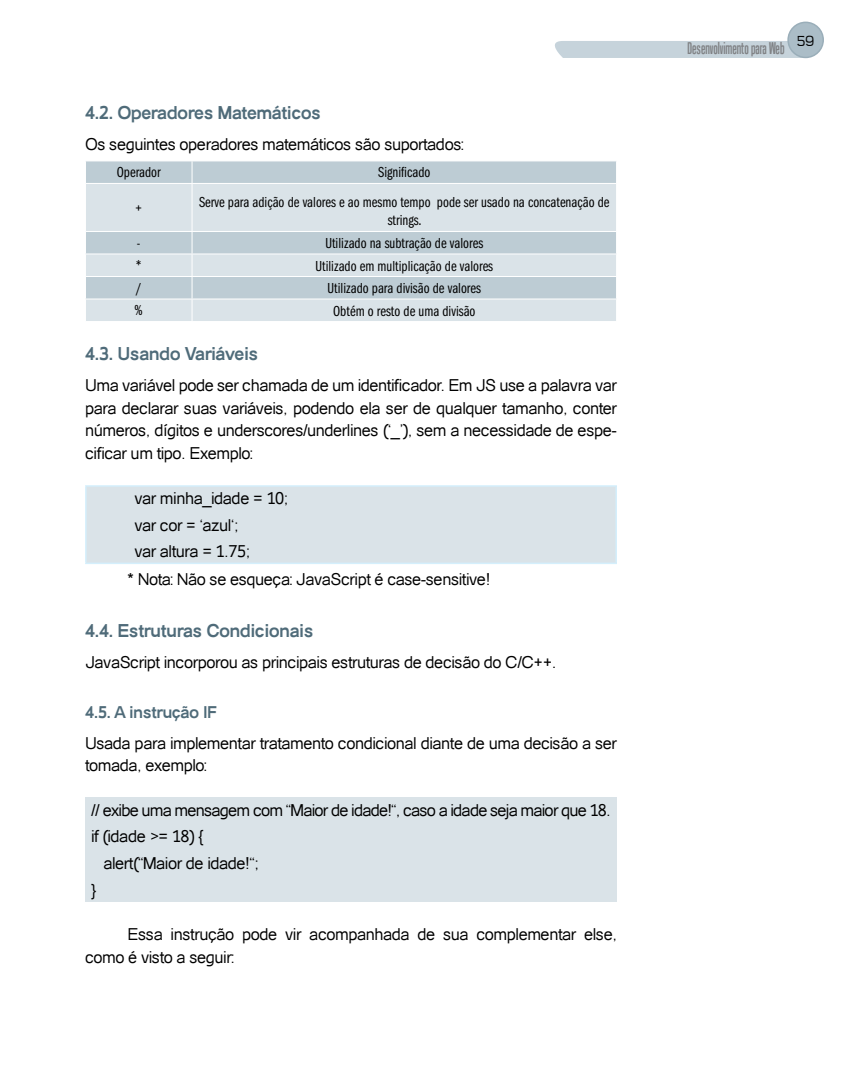
<style>
.page{position:relative;width:851px;height:1085px;background:#fff}
.page>*{position:absolute;margin:0;border:0;box-sizing:border-box;transform-origin:0 0}
.t1{font:700 18px "Catriel";letter-spacing:-.03em;color:#4f6b79}
.t2{font:16.5px/22.5px "Catriel";letter-spacing:-.03em;color:#000}
.t3{font:16.5px "Catriel";letter-spacing:-.05em;color:#000}
.t4{font:16.5px "Tandelle";color:#808285}
.t5{font:700 16.5px "Catriel";letter-spacing:-.03em;color:#4f6b79}
.t6{font:300 16.5px "Teen";color:#000}
.t7{font:15px/18px "ITC Franklin Gothic Std Bk Cp";color:#000;text-align:center}
</style>
<div class="page">
<div style="left:555px;top:41px;width:246px;height:17px;background:#c6d3db"></div>
<div style="left:788px;top:22px;width:35px;height:35px;background:#abbdc7;border-radius:50%"></div>
<div style="left:787px;top:22px;width:36px;height:36px;border:2px solid #9aaeb9;border-radius:50%"></div>
<div style="left:86px;top:161px;width:530px;height:22px;background:#bdccd4"></div>
<svg style="left:86px;top:184px;width:530px;height:137px;background:#d1dbe1"></svg>
<svg style="left:192px;top:161px;width:1px;height:22px"></svg>
<hr style="left:192px;top:184px;width:1px;height:47px;background:#fff">
<hr style="left:85px;top:231px;width:107px;height:1px;background:#fff">
<hr style="left:192px;top:231px;width:425px;height:1px;background:#fff">
<hr style="left:85px;top:253px;width:107px;height:1px;background:#fff">
<hr style="left:192px;top:253px;width:425px;height:1px;background:#fff">
<hr style="left:85px;top:276px;width:107px;height:1px;background:#fff">
<hr style="left:192px;top:276px;width:425px;height:1px;background:#fff">
<hr style="left:85px;top:298px;width:107px;height:1px;background:#fff">
<hr style="left:192px;top:298px;width:425px;height:1px;background:#fff">
<svg style="left:192px;top:232px;width:1px;height:89px"></svg>
<div style="left:86px;top:486px;width:530px;height:77px;background:#dae3e8"></div>
<hr style="left:85px;top:485px;width:532px;height:1px;background:#d4effc">
<hr style="left:85px;top:486px;width:2px;height:76px;background:#d4effc">
<hr style="left:615px;top:486px;width:2px;height:76px;background:#d4effc">
<hr style="left:85px;top:562px;width:532px;height:2px;background:#d4effc">
<div style="left:85px;top:797px;width:532px;height:104px;background:#dae3e8"></div>
<p class="t1" style="left:85px;top:102px;width:238px">4.2. Operadores Matemáticos</p>
<p class="t2" style="left:85px;top:133px;width:380px">Os seguintes operadores matemáticos são suportados:</p>
<p class="t7" style="left:117px;top:164px;width:45px">Operador</p>
<p class="t7" style="left:378px;top:164px;width:54px">Significado</p>
<p class="t7" style="left:135px;top:199px;width:8px">+</p>
<p class="t7" style="left:199px;top:194px;width:412px">Serve para adição de valores e ao mesmo tempo pode ser usado na concatenação de strings.</p>
<p class="t7" style="left:137px;top:234px;width:5px">-</p>
<p class="t7" style="left:325px;top:234px;width:159px">Utilizado na subtração de valores</p>
<p class="t7" style="left:135px;top:257px;width:8px">*</p>
<p class="t7" style="left:315px;top:257px;width:179px">Utilizado em multiplicação de valores</p>
<p class="t7" style="left:136px;top:279px;width:7px">/</p>
<p class="t7" style="left:327px;top:279px;width:155px">Utilizado para divisão de valores</p>
<p class="t7" style="left:135px;top:302px;width:10px">%</p>
<p class="t7" style="left:333px;top:302px;width:144px">Obtém o resto de uma divisão</p>
<p class="t1" style="left:85px;top:343px;width:175px">4.3. Usando Variáveis</p>
<p class="t2" style="left:85px;top:374px;width:533px;text-align:justify">Uma variável pode ser chamada de um identificador. Em JS use a palavra var para declarar suas variáveis, podendo ela ser de qualquer tamanho, conter números, dígitos e underscores/underlines (‘_’), sem a necessidade de espe&shy;cificar um tipo. Exemplo:</p>
<p class="t2" style="left:134px;top:486px;width:155px">var minha_idade = 10;</p>
<p class="t2" style="left:134px;top:513px;width:106px">var cor = ‘azul‘;</p>
<p class="t2" style="left:134px;top:540px;width:117px">var altura = 1.75;</p>
<p class="t2" style="left:128px;top:567px;width:364px">* Nota: Não se esqueça: JavaScript é case-sensitive!</p>
<p class="t1" style="left:85px;top:619px;width:230px">4.4. Estruturas Condicionais</p>
<p class="t2" style="left:85px;top:650px;width:473px">JavaScript incorporou as principais estruturas de decisão do C/C++.</p>
<p class="t5" style="left:85px;top:702px;width:133px">4.5. A instrução IF</p>
<p class="t2" style="left:85px;top:731px;width:533px">Usada para implementar tratamento condicional diante de uma decisão a ser tomada, exemplo:</p>
<p class="t3" style="left:91px;top:800px;width:521px">// exibe uma mensagem com “Maior de idade!“, caso a idade seja maior que 18.</p>
<p class="t2" style="left:91px;top:825px;width:114px">if (idade &gt;= 18) {</p>
<p class="t2" style="left:103px;top:851px;width:157px">alert(“Maior de idade!“;</p>
<p class="t2" style="left:91px;top:878px;width:7px">}</p>
<p class="t2" style="left:85px;top:923px;width:533px;text-indent:43px">Essa instrução pode vir acompanhada de sua complementar else, como é visto a seguir:</p>
<p class="t4" style="left:687px;top:39px;width:99px">Desenvolvimento para Web</p>
<p class="t6" style="left:796px;top:32px;width:19px">59</p>
</div>
